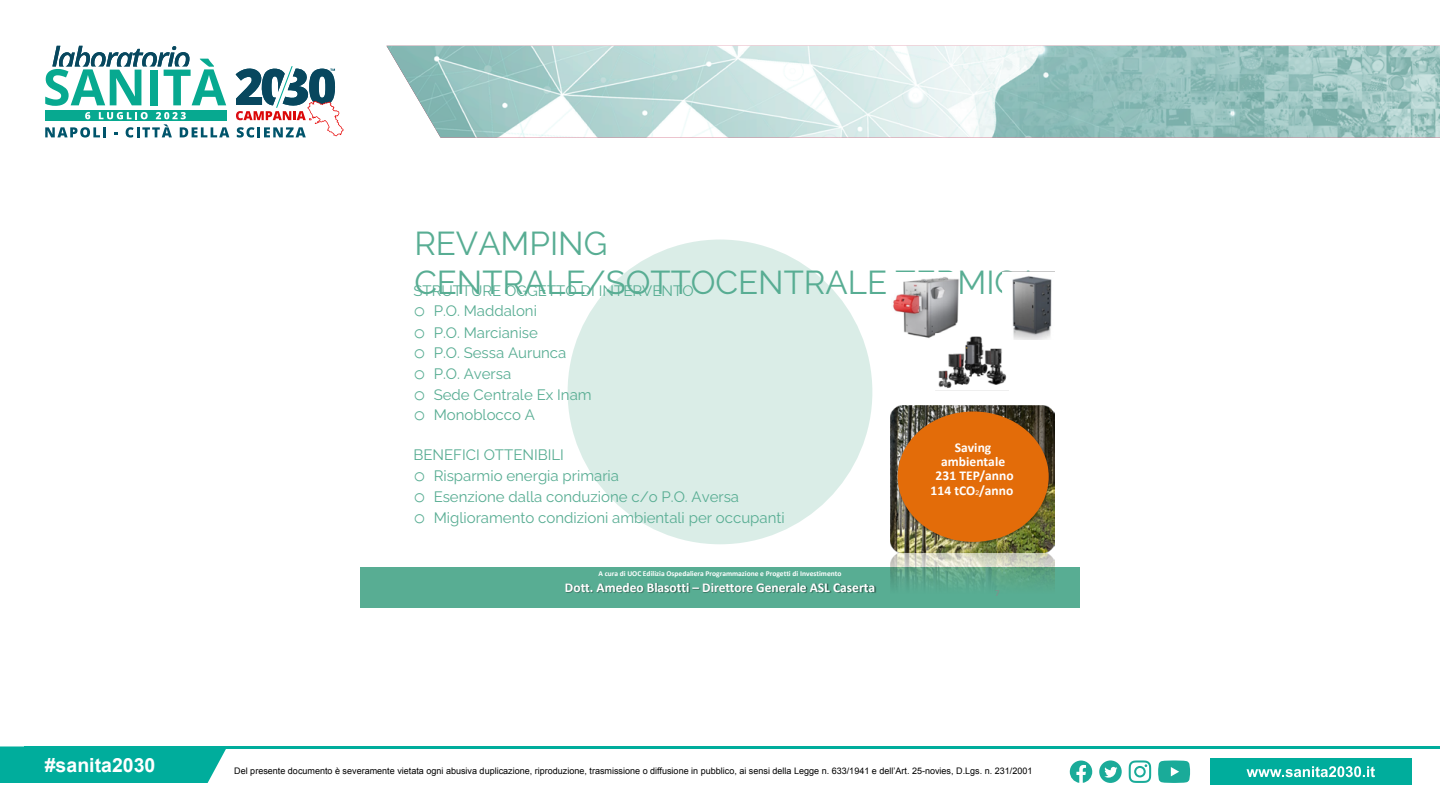
<style>
.page{position:relative;width:1440px;height:810px;background:#fff}
.page>*{position:absolute;margin:0;border:0;box-sizing:border-box;transform-origin:0 0}
.t1{font:33px/39.6px "Raleway";color:#58ad93}
.t2{font:700 19.5px "Arial";color:#fff}
.t3{font:15px/20.6px "Raleway";color:#58ad93}
.t4{font:700 13.5px/14.2px "Calibri";color:#fff;text-align:center}
.t5{font:9px "Arial";color:#000}
.t6{font:9px "Calibri";color:#898989}
.t7{font:700 7.5px "Calibri";color:#fff}
.s1{font-family:"Courier New";font-size:20.25px}
.s2{font-family:"Arial";font-weight:400;font-size:6.75px}
</style>
<div class="page">
<img style="left:386px;top:46px;width:1054px;height:92px">
<div style="left:0;top:746px;width:226px;height:37px;background:#00ad9c"></div>
<div style="left:1210px;top:759px;width:201px;height:26px;background:#00ad9c"></div>
<hr style="left:24px;top:746px;width:1416px;height:3px;background:#00ad9c">
<svg style="left:1247px;top:766px;width:128px;height:11px"></svg>
<svg style="left:1129px;top:760px;width:22px;height:23px"></svg>
<svg style="left:1158px;top:760px;width:32px;height:23px"></svg>
<svg style="left:1070px;top:761px;width:22px;height:22px"></svg>
<svg style="left:1099px;top:760px;width:23px;height:23px"></svg>
<div style="left:45px;top:110px;width:181px;height:11px;background:#07a990"></div>
<svg style="left:45px;top:46px;width:181px;height:60px"></svg>
<svg style="left:236px;top:66px;width:107px;height:72px"></svg>
<svg style="left:45px;top:112px;width:184px;height:26px"></svg>
<div style="left:360px;top:567px;width:720px;height:41px;background:#58ad93"></div>
<img style="left:566px;top:583px;width:118px;height:10px">
<img style="left:684px;top:583px;width:6px;height:10px">
<img style="left:694px;top:583px;width:182px;height:10px">
<img style="left:890px;top:406px;width:164px;height:181px">
<img style="left:890px;top:406px;width:164px;height:147px;border-radius:13px">
<img style="left:895px;top:410px;width:156px;height:136px">
<div style="left:898px;top:411px;width:151px;height:131px;background:#e36c09;border-radius:50%"></div>
<img style="left:893px;top:277px;width:66px;height:61px">
<img style="left:1012px;top:276px;width:40px;height:63px">
<img style="left:935px;top:334px;width:72px;height:54px">
<div style="left:568px;top:240px;width:304px;height:304px;background:#daede7;border-radius:50%"></div>
<h2 class="t2" style="left:45px;top:752px;width:112px">#sanita2030</h2>
<h1 class="t1" style="left:414px;top:220px;width:627px">REVAMPING<br>CENTRALE/SOTTOCENTRALE TERMICA</h1>
<p class="t3" style="left:413px;top:279px;width:282px">STRUTTURE OGGETTO DI INTERVENTO <span class="s1">o</span> P.O. Maddaloni<br><span class="s1">o</span> P.O. Marcianise<br><span class="s1">o</span> P.O. Sessa Aurunca<br><span class="s1">o</span> P.O. Aversa<br><span class="s1">o</span> Sede Centrale Ex Inam<br><span class="s1">o</span> Monoblocco A</p>
<p class="t3" style="left:413px;top:443px;width:373px">BENEFICI OTTENIBILI<br><span class="s1">o</span> Risparmio energia primaria<br><span class="s1">o</span> Esenzione dalla conduzione c/o P.O. Aversa<br><span class="s1">o</span> Miglioramento condizioni ambientali per occupanti</p>
<p class="t4" style="left:930px;top:440px;width:85px">Saving ambientale<br>231 TEP/anno<br>114 tCO<span class="s2">2</span>/anno</p>
<p class="t7" style="left:599px;top:568px;width:244px">A cura di UOC Edilizia Ospedaliera Programmazione e Progetti di Investimento</p>
<p class="t4" style="left:565px;top:580px;width:312px">Dott. Amedeo Blasotti – Direttore Generale ASL Caserta</p>
<p class="t6" style="left:995px;top:587px;width:6px">7</p>
<p class="t5" style="left:234px;top:765px;width:800px">Del presente documento è severamente vietata ogni abusiva duplicazione, riproduzione, trasmissione o diffusione in pubblico, ai sensi della Legge n. 633/1941 e dell’Art. 25-novies, D.Lgs. n. 231/2001</p>
</div>
